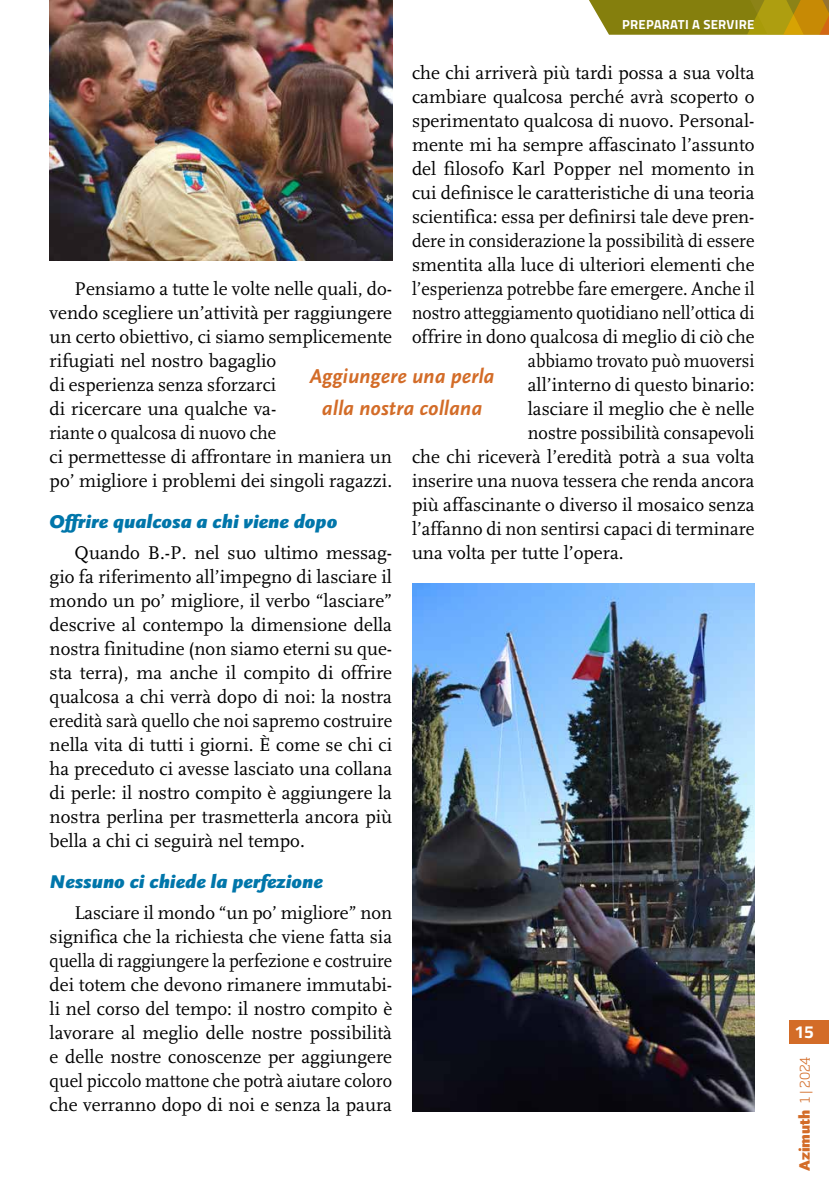
<style>
.page{position:relative;width:829px;height:1191px;background:#fff}
.page>*{position:absolute;margin:0;border:0;box-sizing:border-box;transform-origin:0 0}
.t1{font:italic 700 21px/31.5px "Scala Sans";color:#d36c28;text-align:center}
.t2{font:19.25px/24px "Scala";color:#000;text-align:justify}
.t3{font:19.25px "Scala";color:#000;scale:.94 1}
.t4{font:italic 900 19.25px "Scala Sans";color:#0076aa}
.t5{font:19.25px "Scala";color:#000;scale:.95 1}
.t6{font:19.25px "Scala";color:#000;scale:.96 1}
.t7{font:19.25px "Scala";color:#000;scale:.93 1}
.t8{font:700 17.5px "Titillium Web";color:#fff}
.t9{font:900 15.75px "Scala Sans";color:#d36c28}
.t10{font:700 13.12px "Titillium Web";letter-spacing:.02em;color:#fff}
.s1{font-family:"Soho Std";font-weight:300;font-size:13.12px}
</style>
<div class="page">
<svg style="left:589px;top:0;width:239px;height:35px"></svg>
<div style="left:789px;top:1019px;width:39px;height:24px;background:#d36c28"></div>
<img style="left:412px;top:583px;width:342px;height:528px">
<img style="left:50px;top:0;width:342px;height:260px">
<p class="t10" style="left:622px;top:15px;width:134px">PREPARATI A SERVIRE</p>
<p class="t2" style="left:412px;top:61px;width:344px">che chi arriverà più tardi possa a sua volta</p>
<p class="t2" style="left:412px;top:85px;width:344px">cambiare qualcosa perché avrà scoperto o</p>
<p class="t2" style="left:412px;top:109px;width:344px">sperimentato qualcosa di nuovo. Personal-</p>
<p class="t2" style="left:412px;top:133px;width:344px">mente mi ha sempre affascinato l’assunto</p>
<p class="t2" style="left:412px;top:157px;width:344px">del filosofo Karl Popper nel momento in</p>
<p class="t2" style="left:412px;top:181px;width:344px">cui definisce le caratteristiche di una teoria</p>
<p class="t2" style="left:412px;top:205px;width:344px">scientifica: essa per definirsi tale deve pren-</p>
<p class="t5" style="left:412px;top:230px;width:362px">dere in considerazione la possibilità di essere</p>
<p class="t2" style="left:412px;top:253px;width:344px">smentita alla luce di ulteriori elementi che</p>
<p class="t3" style="left:412px;top:278px;width:366px">l’esperienza potrebbe fare emergere. Anche il</p>
<p class="t3" style="left:412px;top:302px;width:366px">nostro atteggiamento quotidiano nell’ottica di</p>
<p class="t2" style="left:412px;top:325px;width:344px">offrire in dono qualcosa di meglio di ciò che</p>
<p class="t7" style="left:527px;top:350px;width:245px">abbiamo trovato può muoversi</p>
<p class="t2" style="left:527px;top:373px;width:228px">all’interno di questo binario:</p>
<p class="t2" style="left:527px;top:397px;width:228px">lasciare il meglio che è nelle</p>
<p class="t6" style="left:527px;top:422px;width:237px">nostre possibilità consapevoli</p>
<p class="t2" style="left:412px;top:445px;width:344px">che chi riceverà l’eredità potrà a sua volta</p>
<p class="t2" style="left:412px;top:469px;width:344px">inserire una nuova tessera che renda ancora</p>
<p class="t2" style="left:412px;top:493px;width:344px">più affascinante o diverso il mosaico senza</p>
<p class="t2" style="left:412px;top:517px;width:344px">l’affanno di non sentirsi capaci di terminare</p>
<p class="t2" style="left:412px;top:541px;width:213px">una volta per tutte l’opera.</p>
<p class="t2" style="left:50px;top:277px;width:344px;text-align:left;text-indent:25px">Pensiamo a tutte le volte nelle quali, do&shy;vendo scegliere un’attività per raggiungere un certo obiettivo, ci siamo semplicemente rifugiati nel nostro bagaglio<br>di esperienza senza sforzarci<br>di ricercare una qualche va-<br>riante o qualcosa di nuovo che<br>ci permettesse di affrontare in maniera un po’ migliore i problemi dei singoli ragazzi.</p>
<p class="t4" style="left:50px;top:511px;width:289px">Offrire qualcosa a chi viene dopo</p>
<p class="t2" style="left:50px;top:541px;width:344px;text-indent:25px">Quando B.-P. nel suo ultimo messag&shy;gio fa riferimento all’impegno di lasciare il mondo un po’ migliore, il verbo “lasciare” descrive al contempo la dimensione della nostra finitudine (non siamo eterni su que&shy;sta terra), ma anche il compito di offrire qualcosa a chi verrà dopo di noi: la nostra eredità sarà quello che noi sapremo costruire nella vita di tutti i giorni. È come se chi ci ha preceduto ci avesse lasciato una collana di perle: il nostro compito è aggiungere la nostra perlina per trasmetterla ancora più bella a chi ci seguirà nel tempo.</p>
<p class="t4" style="left:50px;top:871px;width:275px">Nessuno ci chiede la perfezione</p>
<p class="t2" style="left:50px;top:901px;width:344px;text-indent:25px">Lasciare il mondo “un po’ migliore” non significa che la richiesta che viene fatta sia quella di raggiungere la perfezione e costruire dei totem che devono rimanere immutabi&shy;li nel corso del tempo: il nostro compito è lavorare al meglio delle nostre possibilità e delle nostre conoscenze per aggiungere quel piccolo mattone che potrà aiutare coloro che verranno dopo di noi e senza la paura</p>
<p class="t1" style="left:309px;top:361px;width:186px">Aggiungere una perla alla nostra collana</p>
<p class="t8" style="left:794px;top:1018px;width:21px">15</p>
<p class="t9" style="left:796px;top:1171px;width:116px;rotate:-90deg">Azimuth <span class="s1">1 | 2024</span></p>
</div>
